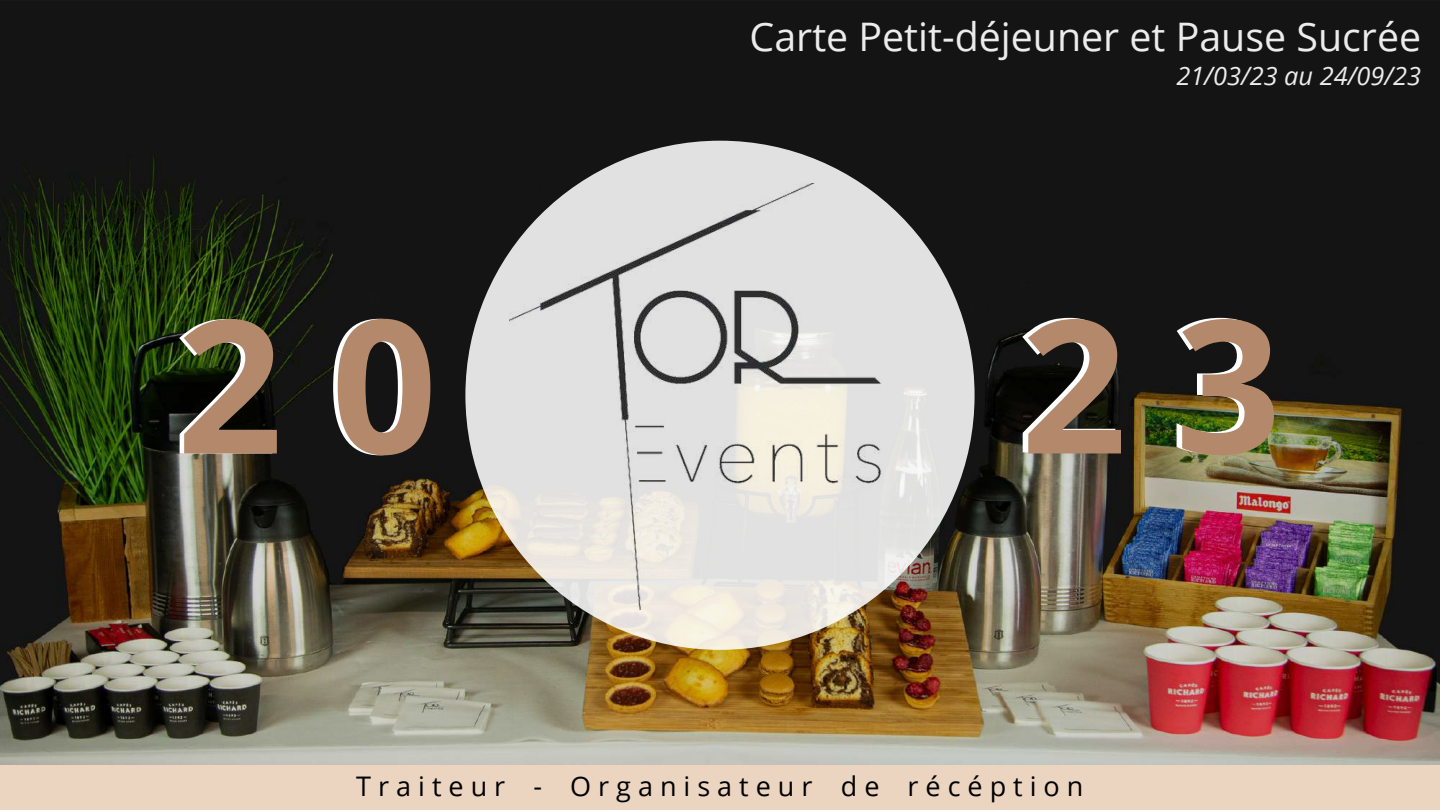
<style>
.page{position:relative;width:1440px;height:810px;background:#fff}
.page>*{position:absolute;margin:0;border:0;box-sizing:border-box;transform-origin:0 0}
.t1{font:700 185.7px "Open Sans";color:#fff}
.t2{font:39.3px "Open Sans";color:#edecec}
.t3{font:27px "Open Sans";color:#000}
.t4{font:italic 25.35px "Open Sans";color:#edecec}
</style>
<div class="page">
<img style="left:0;top:1px;width:1440px;height:764px">
<div style="left:0;top:765px;width:1440px;height:45px;background:#ebd5c1"></div>
<svg style="left:465px;top:141px;width:510px;height:509px;background:#e3e2e0"></svg>
<img style="left:510px;top:184px;width:371px;height:425px">
<h2 class="t2" style="left:750px;top:9px;width:673px">Carte Petit-déjeuner et Pause Sucrée</h2>
<p class="t4" style="left:1176px;top:58px;width:246px">21/03/23 au 24/09/23</p>
<h1 class="t1" style="left:172px;top:255px;width:262px">2 0</h1>
<h1 class="t1" style="left:1015px;top:254px;width:262px">2 3</h1>
<p class="t3" style="left:356px;top:768px;width:729px">T r a i t e u r - O r g a n i s a t e u r d e r é c é p t i o n</p>
</div>
